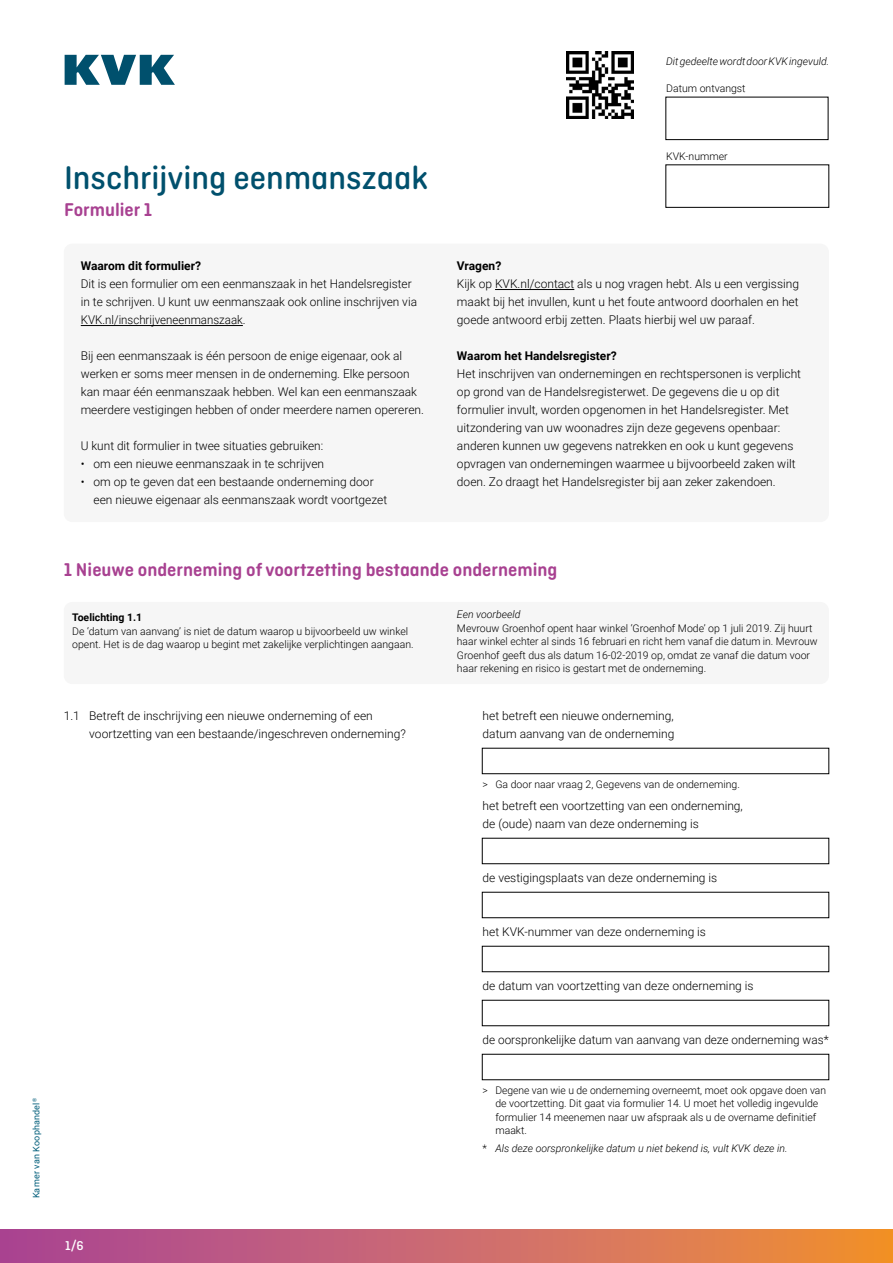
<style>
.page{position:relative;width:893px;height:1263px;background:#fff}
.page>*{position:absolute;margin:0;border:0;box-sizing:border-box;transform-origin:0 0}
._00_Titel_formulier{font:500 34.5px "Ciutadella Rounded";color:#00506d}
._03a_Vraag_titel{font:600 19.5px "Ciutadella Rounded";color:#a84191}
._01_Nummer_formulier{font:600 19.5px "Ciutadella Rounded";color:#a84191}
.t1{font:500 13.5px "Ciutadella Rounded";color:#fff}
._02c_Kader_tekst{font:300 12px/18px "Roboto";color:#000}
._03b_vraag{font:300 12px/18px "Roboto";color:#000}
._02b_Kader_kop{font:700 12px "Roboto";color:#000}
._04b_TL_tekst{font:300 10.5px/13.5px "Roboto";color:#000}
._04c_TL_italic{font:italic 300 10.5px "Roboto";color:#000}
._04a_TL_kop{font:700 10.5px "Roboto";color:#000}
.t2{font:9px "Roboto";letter-spacing:.02em;color:#005d7a}
.s1{font-style:normal}
</style>
<div class="page">
<svg style="left:0;top:1230px;width:893px;height:33px;background:#cc6a69"></svg>
<svg style="left:65px;top:55px;width:110px;height:30px"></svg>
<div style="left:665px;top:97px;width:163px;height:43px;border:1px solid #000"></div>
<div style="left:665px;top:164px;width:164px;height:44px;border:1px solid #000"></div>
<img style="left:567px;top:52px;width:67px;height:66px">
<div style="left:64px;top:244px;width:765px;height:278px;background:#f6f6f6;border-radius:9px"></div>
<hr style="left:81px;top:325px;width:162px;height:1px;background:#000">
<hr style="left:495px;top:289px;width:79px;height:1px;background:#000">
<div style="left:64px;top:602px;width:765px;height:82px;background:#f6f6f6;border-radius:9px"></div>
<div style="left:482px;top:748px;width:347px;height:26px;border:1px solid #000"></div>
<div style="left:482px;top:838px;width:347px;height:26px;border:1px solid #000"></div>
<p class="t2" style="left:30px;top:1198px;width:102px;rotate:-90deg">Kamer van Koophandel<sup>®</sup></p>
<p class="_04c_TL_italic" style="left:666px;top:54px;width:164px">Dit gedeelte wordt door KVK ingevuld.</p>
<p class="_04b_TL_tekst" style="left:666px;top:82px;width:81px">Datum ontvangst</p>
<h1 class="_00_Titel_formulier" style="left:64px;top:158px;width:365px">Inschrijving eenmanszaak</h1>
<h2 class="_01_Nummer_formulier" style="left:64px;top:198px;width:90px">Formulier 1</h2>
<h3 class="_02b_Kader_kop" style="left:81px;top:257px;width:122px">Waarom dit formulier?</h3>
<p class="_02c_Kader_tekst" style="left:81px;top:274px;width:338px">Dit is een formulier om een eenmanszaak in het Handelsregister in te schrijven. U kunt uw eenmanszaak ook online inschrijven via<br>KVK.nl/inschrijveneenmanszaak.</p>
<p class="_02c_Kader_tekst" style="left:81px;top:346px;width:345px">Bij een eenmanszaak is één persoon de enige eigenaar, ook al werken er soms meer mensen in de onderneming. Elke persoon kan maar één eenmanszaak hebben. Wel kan een eenmanszaak meerdere vestigingen hebben of onder meerdere namen opereren.</p>
<p class="_02c_Kader_tekst" style="left:81px;top:436px;width:244px">U kunt dit formulier in twee situaties gebruiken:</p>
<p class="_02c_Kader_tekst" style="left:81px;top:454px;width:245px">• om een nieuwe eenmanszaak in te schrijven</p>
<p class="_02c_Kader_tekst" style="left:94px;top:472px;width:295px;text-indent:-13px">• om op te geven dat een bestaande onderneming door een nieuwe eigenaar als eenmanszaak wordt voortgezet</p>
<p class="_04b_TL_tekst" style="left:666px;top:149px;width:63px">KVK-nummer</p>
<h3 class="_02b_Kader_kop" style="left:457px;top:257px;width:46px">Vragen?</h3>
<p class="_02c_Kader_tekst" style="left:457px;top:274px;width:344px;text-align:justify">Kijk op KVK.nl/contact als u nog vragen hebt. Als u een vergissing maakt bij het invullen, kunt u het foute antwoord doorhalen en het goede antwoord erbij zetten. Plaats hierbij wel uw paraaf.</p>
<h3 class="_02b_Kader_kop" style="left:457px;top:347px;width:161px">Waarom het Handelsregister?</h3>
<p class="_02c_Kader_tekst" style="left:457px;top:364px;width:346px">Het inschrijven van ondernemingen en rechtspersonen is verplicht op grond van de Handelsregisterwet. De gegevens die u op dit formulier invult, worden opgenomen in het Handelsregister. Met uitzondering van uw woonadres zijn deze gegevens openbaar: anderen kunnen uw gegevens natrekken en ook u kunt gegevens opvragen van ondernemingen waarmee u bijvoorbeeld zaken wilt doen. Zo draagt het Handelsregister bij aan zeker zakendoen.</p>
<h2 class="_03a_Vraag_titel" style="left:64px;top:559px;width:495px">1 Nieuwe onderneming of voortzetting bestaande onderneming</h2>
<h3 class="_04a_TL_kop" style="left:72px;top:610px;width:71px">Toelichting 1.1</h3>
<p class="_04b_TL_tekst" style="left:72px;top:624px;width:343px">De ‘datum van aanvang’ is niet de datum waarop u bijvoorbeeld uw winkel opent. Het is de dag waarop u begint met zakelijke verplichtingen aangaan.</p>
<p class="_04c_TL_italic" style="left:457px;top:607px;width:65px">Een voorbeeld</p>
<p class="_04b_TL_tekst" style="left:457px;top:621px;width:362px">Mevrouw Groenhof opent haar winkel ‘Groenhof Mode’ op 1 juli 2019. Zij huurt haar winkel echter al sinds 16 februari en richt hem vanaf die datum in. Mevrouw Groenhof geeft dus als datum 16-02-2019 op, omdat ze vanaf die datum voor haar rekening en risico is gestart met de onderneming.</p>
<p class="_03b_vraag" style="left:89px;top:706px;width:318px;text-indent:-26px">1.1 Betreft de inschrijving een nieuwe onderneming of een voortzetting van een bestaande/ingeschreven onderneming?</p>
<p class="_03b_vraag" style="left:483px;top:706px;width:193px">het betreft een nieuwe onderneming,</p>
<p class="_03b_vraag" style="left:483px;top:724px;width:193px">datum aanvang van de onderneming</p>
<p class="_04b_TL_tekst" style="left:483px;top:777px;width:259px">&gt; Ga door naar vraag 2, Gegevens van de onderneming.</p>
<p class="_03b_vraag" style="left:483px;top:796px;width:262px">het betreft een voortzetting van een onderneming,</p>
<p class="_03b_vraag" style="left:483px;top:814px;width:218px">de (oude) naam van deze onderneming is</p>
<p class="_03b_vraag" style="left:483px;top:868px;width:236px">de vestigingsplaats van deze onderneming is</p>
<p class="_03b_vraag" style="left:483px;top:922px;width:225px">het KVK-nummer van deze onderneming is</p>
<p class="_03b_vraag" style="left:483px;top:976px;width:272px">de datum van voortzetting van deze onderneming is</p>
<p class="t1" style="left:65px;top:1237px;width:20px">1/6</p>
<p class="_03b_vraag" style="left:483px;top:1030px;width:348px">de oorspronkelijke datum van aanvang van deze onderneming was*</p>
<p class="_04b_TL_tekst" style="left:495px;top:1083px;width:332px;text-indent:-13px">&gt; Degene van wie u de onderneming overneemt, moet ook opgave doen van de voortzetting. Dit gaat via formulier 14. U moet het volledig ingevulde formulier 14 meenemen naar uw afspraak als u de overname definitief maakt.</p>
<p class="_04c_TL_italic" style="left:483px;top:1141px;width:306px"><span class="s1">*</span> Als deze oorspronkelijke datum u niet bekend is, vult KVK deze in.</p>
</div>
